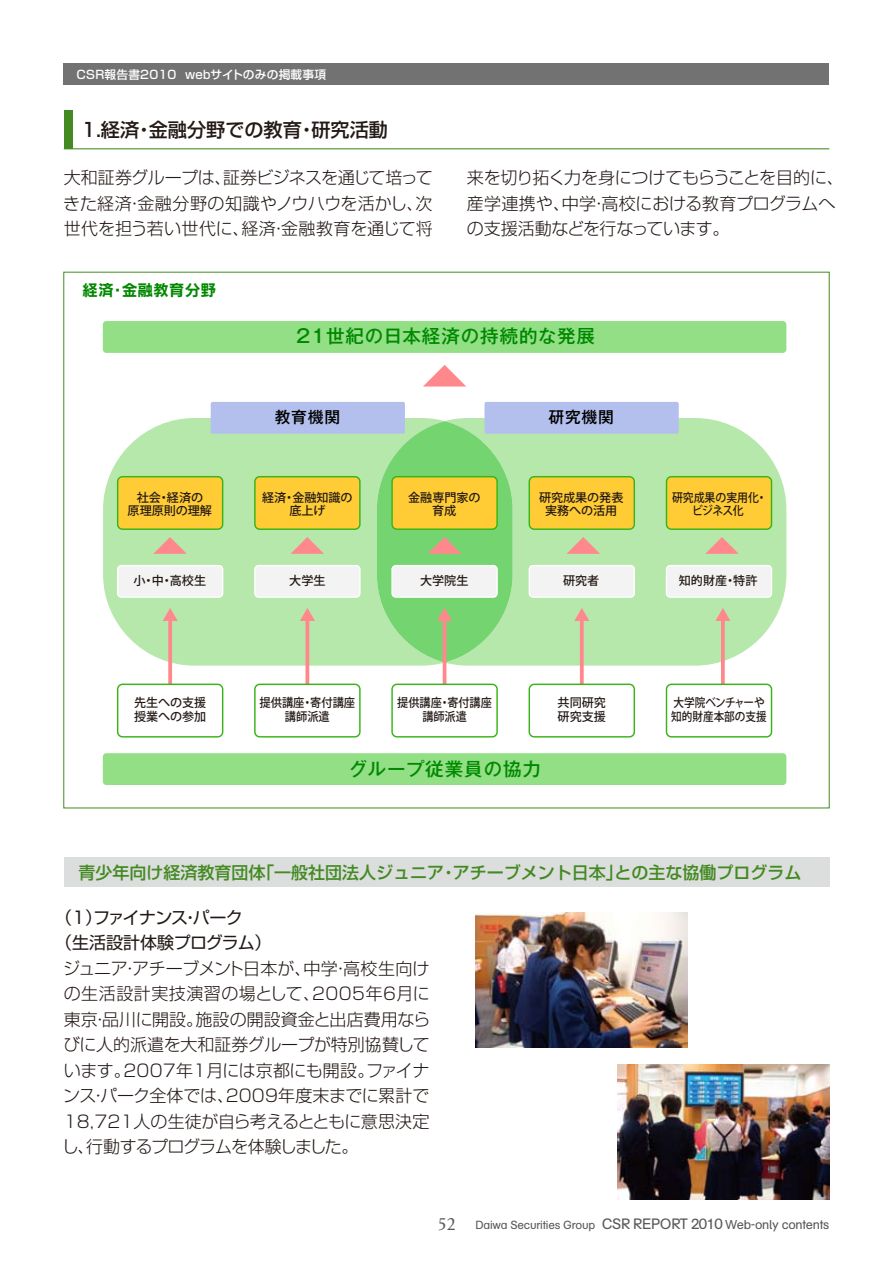
<style>
.page{position:relative;width:893px;height:1263px;background:#fff}
.page>*{position:absolute;margin:0;border:0;box-sizing:border-box;transform-origin:0 0}
.t1{font:500 19.2px "Shin Go Pro";color:#231916}
.t2{font:18.45px "Gothic MB101 Pro Medium 90 pv RKSJ H";letter-spacing:.05em;color:#080}
.t3{font:300 16.95px/25.5px "Shin Go Pro";letter-spacing:-.015em;color:#231916;text-align:justify}
.t4{font:500 16.95px "Shin Go Pro";color:#428a21}
.t5{font:16.95px/25.5px "Shin Go Pro";letter-spacing:-.045em;color:#231916}
.t6{font:15.75px "Rodin Pro B 90 pv RKSJ H";color:#080}
.t7{font:15.75px "Gothic MB101 Pro Medium 90 pv RKSJ H";letter-spacing:.05em;color:#000}
.t8{font:12.15px/13.6px "Koz Go Pro Medium 90 pv RKSJ H";color:#231915;text-align:center}
.t9{font:12.15px/13.6px "Koz Go Pro Medium 90 pv RKSJ H";color:#231915;scale:.88 1}
.t10{font:12.15px/13.6px "Koz Go Pro Medium 90 pv RKSJ H";color:#231915;text-align:center;scale:.9 1}
.t11{font:12.15px/13.6px "Koz Go Pro Medium 90 pv RKSJ H";color:#231915;text-align:center;scale:.93 1}
.t12{font:12.15px/13.6px "Koz Go Pro Medium 90 pv RKSJ H";color:#231915;text-align:center;scale:.92 1}
.t13{font:11.7px "AG Schoolbook";letter-spacing:-.02em;color:#595857}
.t14{font:500 11.7px "Shin Go Pro";letter-spacing:.02em;color:#fff}
.s1{font-family:"Albertina";font-size:18px}
.s2{font-size:14.85px}
.s3{font-size:12.75px}
</style>
<div class="page">
<div style="left:64px;top:64px;width:765px;height:21px;background:#727272"></div>
<svg style="left:446px;top:418px;width:340px;height:248px;background:#bbe9b2"></svg>
<div style="left:103px;top:321px;width:683px;height:32px;background:#92df86;border-radius:4px"></div>
<div style="left:103px;top:753px;width:683px;height:32px;background:#92df86;border-radius:4px"></div>
<svg style="left:423px;top:365px;width:43px;height:21px"></svg>
<svg style="left:103px;top:418px;width:341px;height:248px;background:#bce9b2"></svg>
<div style="left:118px;top:477px;width:105px;height:52px;background:#ffcc36;border-radius:5px"></div>
<div style="left:117px;top:476px;width:106px;height:54px;border:1px solid #39b416;border-radius:5px"></div>
<div style="left:255px;top:477px;width:105px;height:52px;background:#ffcc36;border-radius:5px"></div>
<div style="left:254px;top:476px;width:107px;height:54px;border:1px solid #39b416;border-radius:5px"></div>
<div style="left:529px;top:477px;width:105px;height:52px;background:#ffcc36;border-radius:5px"></div>
<div style="left:529px;top:476px;width:106px;height:54px;border:1px solid #39b416;border-radius:5px"></div>
<div style="left:666px;top:477px;width:105px;height:52px;background:#ffcc36;border-radius:5px"></div>
<div style="left:666px;top:476px;width:106px;height:54px;border:1px solid #39b416;border-radius:5px"></div>
<div style="left:118px;top:566px;width:105px;height:31px;background:#f3f3f3;border-radius:4px"></div>
<div style="left:117px;top:565px;width:106px;height:33px;border:1px solid #fff;border-radius:4px"></div>
<div style="left:255px;top:566px;width:105px;height:31px;background:#f3f3f3;border-radius:4px"></div>
<div style="left:254px;top:565px;width:107px;height:33px;border:1px solid #fff;border-radius:4px"></div>
<div style="left:529px;top:566px;width:105px;height:31px;background:#f3f3f3;border-radius:4px"></div>
<div style="left:529px;top:565px;width:106px;height:33px;border:1px solid #fff;border-radius:4px"></div>
<div style="left:666px;top:566px;width:105px;height:31px;background:#f3f3f3;border-radius:4px"></div>
<div style="left:666px;top:565px;width:106px;height:33px;border:1px solid #fff;border-radius:4px"></div>
<div style="left:211px;top:402px;width:194px;height:32px;background:#b3c0ed;border-radius:2px"></div>
<div style="left:484px;top:402px;width:195px;height:32px;background:#b3c0ed;border-radius:2px"></div>
<svg style="left:168px;top:621px;width:4px;height:63px"></svg>
<svg style="left:163px;top:608px;width:15px;height:13px"></svg>
<svg style="left:305px;top:621px;width:4px;height:63px"></svg>
<svg style="left:300px;top:608px;width:15px;height:13px"></svg>
<hr style="left:443px;top:619px;width:3px;height:94px;background:#ff888c">
<svg style="left:580px;top:621px;width:4px;height:63px"></svg>
<svg style="left:574px;top:608px;width:15px;height:13px"></svg>
<svg style="left:721px;top:621px;width:4px;height:63px"></svg>
<svg style="left:715px;top:608px;width:15px;height:13px"></svg>
<div style="left:117px;top:684px;width:106px;height:53px;border:1px solid #39b416;border-radius:5px"></div>
<div style="left:254px;top:684px;width:107px;height:53px;border:1px solid #39b416;border-radius:5px"></div>
<div style="left:392px;top:684px;width:105px;height:53px;background:#fff;border-radius:5px"></div>
<div style="left:391px;top:684px;width:107px;height:53px;border:1px solid #39b416;border-radius:5px"></div>
<div style="left:529px;top:684px;width:106px;height:53px;border:1px solid #39b416;border-radius:5px"></div>
<div style="left:666px;top:684px;width:106px;height:53px;border:1px solid #39b416;border-radius:5px"></div>
<svg style="left:377px;top:421px;width:136px;height:241px;background:#a5d780"></svg>
<svg style="left:291px;top:537px;width:33px;height:17px"></svg>
<svg style="left:153px;top:537px;width:34px;height:17px"></svg>
<svg style="left:566px;top:537px;width:34px;height:17px"></svg>
<svg style="left:705px;top:537px;width:34px;height:17px"></svg>
<div style="left:64px;top:857px;width:766px;height:30px;background:#dcdddd"></div>
<img style="left:618px;top:1064px;width:211px;height:135px">
<img style="left:476px;top:913px;width:211px;height:135px">
<hr style="left:64px;top:148px;width:765px;height:1px;background:#428a21">
<div style="left:64px;top:111px;width:8px;height:38px;background:#428a21"></div>
<p class="t14" style="left:77px;top:65px;width:251px">CSR報告書2010 webサイトのみの掲載事項</p>
<p class="t1" style="left:81px;top:113px;width:308px">1.経済・金融分野での教育・研究活動</p>
<p class="t3" style="left:63px;top:163px;width:371px">大和証券グループは、証券ビジネスを通じて培ってきた経済・金融分野の知識やノウハウを活かし、次世代を担う若い世代に、経済・金融教育を通じて将</p>
<p class="t3" style="left:467px;top:163px;width:379px;text-align:left">来を切り拓く力を身につけてもらうことを目的に、産学連携や、中学・高校における教育プログラムへの支援活動などを行なっています。</p>
<p class="t6" style="left:82px;top:279px;width:135px">経済・金融教育分野</p>
<p class="t8" style="left:128px;top:491px;width:86px">社会・経済の<br>原理原則の理解</p>
<p class="t2" style="left:296px;top:321px;width:300px">21世紀の日本経済の持続的な発展</p>
<p class="t7" style="left:275px;top:404px;width:67px">教育機関</p>
<p class="t7" style="left:549px;top:404px;width:67px">研究機関</p>
<p class="t8" style="left:262px;top:491px;width:92px">経済・金融知識の底上げ</p>
<p class="t8" style="left:408px;top:491px;width:74px">金融専門家の育成</p>
<p class="t8" style="left:539px;top:491px;width:86px">研究成果の発表実務への活用</p>
<p class="t10" style="left:672px;top:491px;width:107px">研究成果の実用化・ビジネス化</p>
<p class="t8" style="left:134px;top:575px;width:74px">小・中・高校生</p>
<p class="t8" style="left:289px;top:575px;width:38px">大学生</p>
<p class="t8" style="left:420px;top:575px;width:50px">大学院生</p>
<p class="t8" style="left:563px;top:575px;width:38px">研究者</p>
<p class="t8" style="left:679px;top:575px;width:80px">知的財産・特許</p>
<p class="t8" style="left:134px;top:696px;width:74px;text-align:left">先生への支援授業への参加</p>
<p class="t11" style="left:260px;top:696px;width:104px">提供講座・寄付講座講師派遣</p>
<p class="t12" style="left:397px;top:696px;width:104px">提供講座・寄付講座講師派遣</p>
<p class="t8" style="left:558px;top:696px;width:50px;text-align:left">共同研究研究支援</p>
<p class="t9" style="left:671px;top:696px;width:110px">大学院ベンチャーや知的財産本部の支援</p>
<p class="t2" style="left:349px;top:753px;width:194px">グループ従業員の協力</p>
<p class="t4" style="left:79px;top:859px;width:724px">青少年向け経済教育団体「一般社団法人ジュニア・アチーブメント日本」との主な協働プログラム</p>
<p class="t5" style="left:55px;top:902px;width:218px">（1）ファイナンス・パーク<br>（生活設計体験プログラム）</p>
<p class="t3" style="left:62px;top:953px;width:370px">ジュニア・アチーブメント日本が、中学・高校生向けの生活設計実技演習の場として、2005年6月に東京・品川に開設。施設の開設資金と出店費用ならびに人的派遣を大和証券グループが特別協賛しています。2007年1月には京都にも開設。ファイナンス・パーク全体では、2009年度末までに累計で18,721人の生徒が自ら考えるとともに意思決定し、行動するプログラムを体験しました。</p>
<p class="t13" style="left:437px;top:1219px;width:393px"><span class="s1">52</span> Daiwa Securities Group <span class="s2">CSR REPORT 2010</span> <span class="s3">Web-only contents</span></p>
</div>
